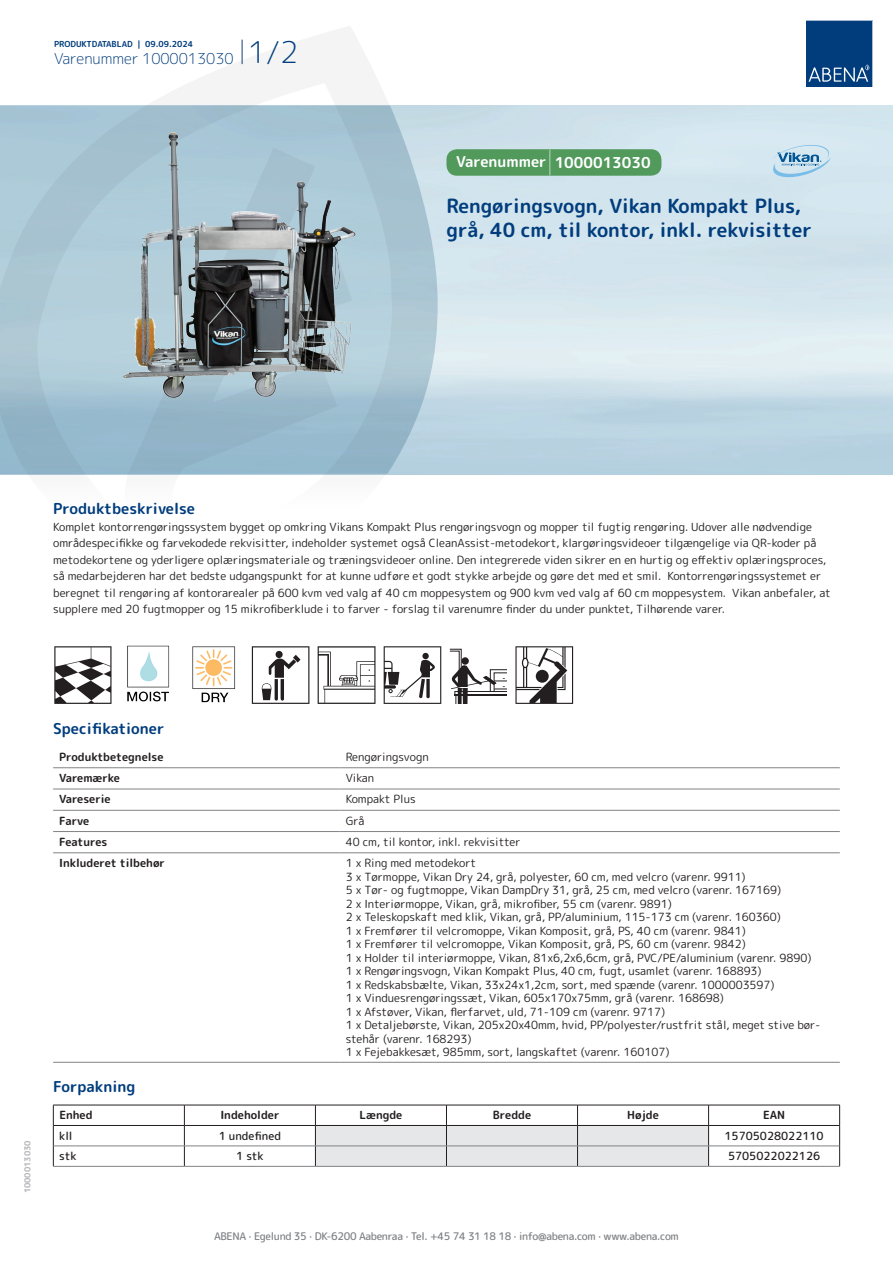
<style>
.page{position:relative;width:893px;height:1263px;background:#fff}
.page>*{position:absolute;margin:0;border:0;box-sizing:border-box;transform-origin:0 0}
.t1{font:700 19.5px/24px "Rounded Mplus 1 c";color:#013d7d}
.t2{font:700 15px "Rounded Mplus 1 c";color:#013d7d}
.t3{font:300 15px "Rounded Mplus 1 c";color:#013d7d}
.t4{font:700 15px "Rounded Mplus 1 c";color:#fff}
.t5{font:11.25px/13.5px "Rounded Mplus 1 c";color:#231f20}
.t6{font:700 11.25px "Rounded Mplus 1 c";color:#231f20}
.t7{font:500 11.25px "Rounded Mplus 1 c";color:#231f20}
.t8{font:500 10.5px "Rounded Mplus 1 c";letter-spacing:-.03em;color:#808285}
.t9{font:700 8.25px "Rounded Mplus 1 c";color:#013d7d}
.t10{font:700 8.25px "Rounded Mplus 1 c";color:#b2b3b7}
.s1{font-size:30px}
.s2{font-size:25.5px}
</style>
<div class="page">
<svg style="left:0;top:26px;width:439px;height:449px"></svg>
<svg style="left:0;top:106px;width:438px;height:368px;background:#a5c3d2"></svg>
<svg style="left:242px;top:40px;width:1px;height:24px"></svg>
<svg style="left:806px;top:20px;width:67px;height:67px;background:#144b86"></svg>
<img style="left:116px;top:127px;width:246px;height:275px">
<svg style="left:54px;top:646px;width:58px;height:58px"></svg>
<img style="left:127px;top:646px;width:43px;height:56px">
<img style="left:192px;top:646px;width:44px;height:57px">
<svg style="left:252px;top:646px;width:57px;height:58px"></svg>
<svg style="left:318px;top:646px;width:57px;height:58px"></svg>
<svg style="left:384px;top:646px;width:57px;height:58px"></svg>
<svg style="left:449px;top:649px;width:58px;height:55px"></svg>
<svg style="left:515px;top:646px;width:58px;height:58px"></svg>
<hr style="left:53px;top:767px;width:287px;height:1px;background:#808285">
<hr style="left:340px;top:767px;width:500px;height:1px;background:#808285">
<hr style="left:53px;top:789px;width:287px;height:1px;background:#808285">
<hr style="left:340px;top:789px;width:500px;height:1px;background:#808285">
<hr style="left:53px;top:810px;width:287px;height:1px;background:#808285">
<hr style="left:340px;top:810px;width:500px;height:1px;background:#808285">
<hr style="left:53px;top:831px;width:287px;height:1px;background:#808285">
<hr style="left:340px;top:831px;width:500px;height:1px;background:#808285">
<hr style="left:53px;top:852px;width:287px;height:1px;background:#808285">
<hr style="left:340px;top:852px;width:500px;height:1px;background:#808285">
<hr style="left:53px;top:1062px;width:287px;height:1px;background:#808285">
<hr style="left:340px;top:1062px;width:500px;height:1px;background:#808285">
<hr style="left:53px;top:1105px;width:131px;height:1px;background:#231f20">
<hr style="left:184px;top:1105px;width:131px;height:1px;background:#231f20">
<hr style="left:709px;top:1105px;width:131px;height:1px;background:#231f20">
<hr style="left:53px;top:1125px;width:131px;height:1px;background:#231f20">
<hr style="left:184px;top:1125px;width:131px;height:1px;background:#231f20">
<hr style="left:709px;top:1125px;width:131px;height:1px;background:#231f20">
<svg style="left:53px;top:1105px;width:1px;height:61px"></svg>
<svg style="left:184px;top:1105px;width:1px;height:61px"></svg>
<svg style="left:315px;top:1105px;width:394px;height:61px"></svg>
<svg style="left:839px;top:1105px;width:1px;height:61px"></svg>
<hr style="left:54px;top:1146px;width:130px;height:1px;background:#808285">
<hr style="left:184px;top:1146px;width:131px;height:1px;background:#808285">
<hr style="left:315px;top:1146px;width:131px;height:1px;background:#808285">
<hr style="left:446px;top:1146px;width:131px;height:1px;background:#808285">
<hr style="left:577px;top:1146px;width:132px;height:1px;background:#808285">
<hr style="left:709px;top:1146px;width:130px;height:1px;background:#808285">
<hr style="left:53px;top:1166px;width:131px;height:1px;background:#808285">
<hr style="left:184px;top:1166px;width:131px;height:1px;background:#808285">
<hr style="left:315px;top:1166px;width:131px;height:1px;background:#808285">
<hr style="left:446px;top:1166px;width:131px;height:1px;background:#808285">
<hr style="left:577px;top:1166px;width:132px;height:1px;background:#808285">
<hr style="left:709px;top:1166px;width:131px;height:1px;background:#808285">
<div style="left:446px;top:149px;width:215px;height:27px;background:#52995c;border-radius:10px"></div>
<svg style="left:772px;top:145px;width:59px;height:32px;background:#b1d1e4"></svg>
<p class="t9" style="left:54px;top:38px;width:141px">PRODUKTDATABLAD | 09.09.2024</p>
<h2 class="t3" style="left:54px;top:48px;width:246px">Varenummer 1000013030 <span class="s1">1/2</span></h2>
<h2 class="t4" style="left:456px;top:152px;width:196px">Varenummer <span class="s2">|</span> 1000013030</h2>
<h1 class="t1" style="left:446px;top:194px;width:367px">Rengøringsvogn, Vikan Kompakt Plus, grå, 40 cm, til kontor, inkl. rekvisitter</h1>
<h2 class="t2" style="left:53px;top:498px;width:143px">Produktbeskrivelse</h2>
<p class="t5" style="left:53px;top:518px;width:779px;line-height:16.5px">Komplet kontorrengøringssystem bygget op omkring Vikans Kompakt Plus rengøringsvogn og mopper til fugtig rengøring. Udover alle nødvendige områdespecifikke og farvekodede rekvisitter, indeholder systemet også CleanAssist-metodekort, klargøringsvideoer tilgængelige via QR-koder på metodekortene og yderligere oplæringsmateriale og træningsvideoer online. Den integrerede viden sikrer en en hurtig og effektiv oplæringsproces, så medarbejderen har det bedste udgangspunkt for at kunne udføre et godt stykke arbejde og gøre det med et smil. Kontorrengøringssystemet er beregnet til rengøring af kontorarealer på 600 kvm ved valg af 40 cm moppesystem og 900 kvm ved valg af 60 cm moppesystem. Vikan anbefaler, at supplere med 20 fugtmopper og 15 mikrofiberklude i to farver - forslag til varenumre finder du under punktet, Tilhørende varer.</p>
<p class="t10" style="left:22px;top:1193px;width:54px;rotate:-90deg">1000013030</p>
<h2 class="t2" style="left:53px;top:718px;width:113px">Specifikationer</h2>
<p class="t6" style="left:59px;top:749px;width:106px">Produktbetegnelse</p>
<p class="t5" style="left:346px;top:750px;width:85px">Rengøringsvogn</p>
<p class="t6" style="left:59px;top:770px;width:62px">Varemærke</p>
<p class="t5" style="left:346px;top:771px;width:30px">Vikan</p>
<p class="t6" style="left:59px;top:791px;width:53px">Vareserie</p>
<p class="t5" style="left:346px;top:792px;width:71px">Kompakt Plus</p>
<p class="t6" style="left:59px;top:813px;width:32px">Farve</p>
<p class="t5" style="left:346px;top:814px;width:20px">Grå</p>
<p class="t6" style="left:59px;top:834px;width:50px">Features</p>
<p class="t5" style="left:346px;top:835px;width:176px">40 cm, til kontor, inkl. rekvisitter</p>
<p class="t6" style="left:59px;top:855px;width:107px">Inkluderet tilbehør</p>
<p class="t5" style="left:346px;top:856px;width:476px">1 x Ring med metodekort<br>3 x Tørmoppe, Vikan Dry 24, grå, polyester, 60 cm, med velcro (varenr. 9911)<br>5 x Tør- og fugtmoppe, Vikan DampDry 31, grå, 25 cm, med velcro (varenr. 167169)<br>2 x Interiørmoppe, Vikan, grå, mikrofiber, 55 cm (varenr. 9891)<br>2 x Teleskopskaft med klik, Vikan, grå, PP/aluminium, 115-173 cm (varenr. 160360)<br>1 x Fremfører til velcromoppe, Vikan Komposit, grå, PS, 40 cm (varenr. 9841)<br>1 x Fremfører til velcromoppe, Vikan Komposit, grå, PS, 60 cm (varenr. 9842)<br>1 x Holder til interiørmoppe, Vikan, 81x6,2x6,6cm, grå, PVC/PE/aluminium (varenr. 9890)<br>1 x Rengøringsvogn, Vikan Kompakt Plus, 40 cm, fugt, usamlet (varenr. 168893)<br>1 x Redskabsbælte, Vikan, 33x24x1,2cm, sort, med spænde (varenr. 1000003597)<br>1 x Vinduesrengøringssæt, Vikan, 605x170x75mm, grå (varenr. 168698)<br>1 x Afstøver, Vikan, flerfarvet, uld, 71-109 cm (varenr. 9717)<br>1 x Detaljebørste, Vikan, 205x20x40mm, hvid, PP/polyester/rustfrit stål, meget stive bør&shy;stehår (varenr. 168293)<br>1 x Fejebakkesæt, 985mm, sort, langskaftet (varenr. 160107)</p>
<h2 class="t2" style="left:53px;top:1076px;width:84px">Forpakning</h2>
<p class="t6" style="left:59px;top:1107px;width:35px">Enhed</p>
<p class="t6" style="left:220px;top:1107px;width:61px">Indeholder</p>
<p class="t6" style="left:359px;top:1107px;width:44px">Længde</p>
<p class="t6" style="left:493px;top:1107px;width:40px">Bredde</p>
<p class="t6" style="left:627px;top:1107px;width:33px">Højde</p>
<p class="t6" style="left:763px;top:1107px;width:24px">EAN</p>
<p class="t7" style="left:59px;top:1128px;width:15px">kll</p>
<p class="t7" style="left:219px;top:1128px;width:64px">1 undefined</p>
<p class="t7" style="left:724px;top:1128px;width:101px">15705028022110</p>
<p class="t7" style="left:59px;top:1148px;width:19px">stk</p>
<p class="t7" style="left:236px;top:1148px;width:29px">1 stk</p>
<p class="t7" style="left:728px;top:1148px;width:94px">5705022022126</p>
<p class="t8" style="left:214px;top:1229px;width:466px">ABENA · Egelund 35 · DK-6200 Aabenraa · Tel. +45 74 31 18 18 · info@abena.com · www.abena.com</p>
</div>
